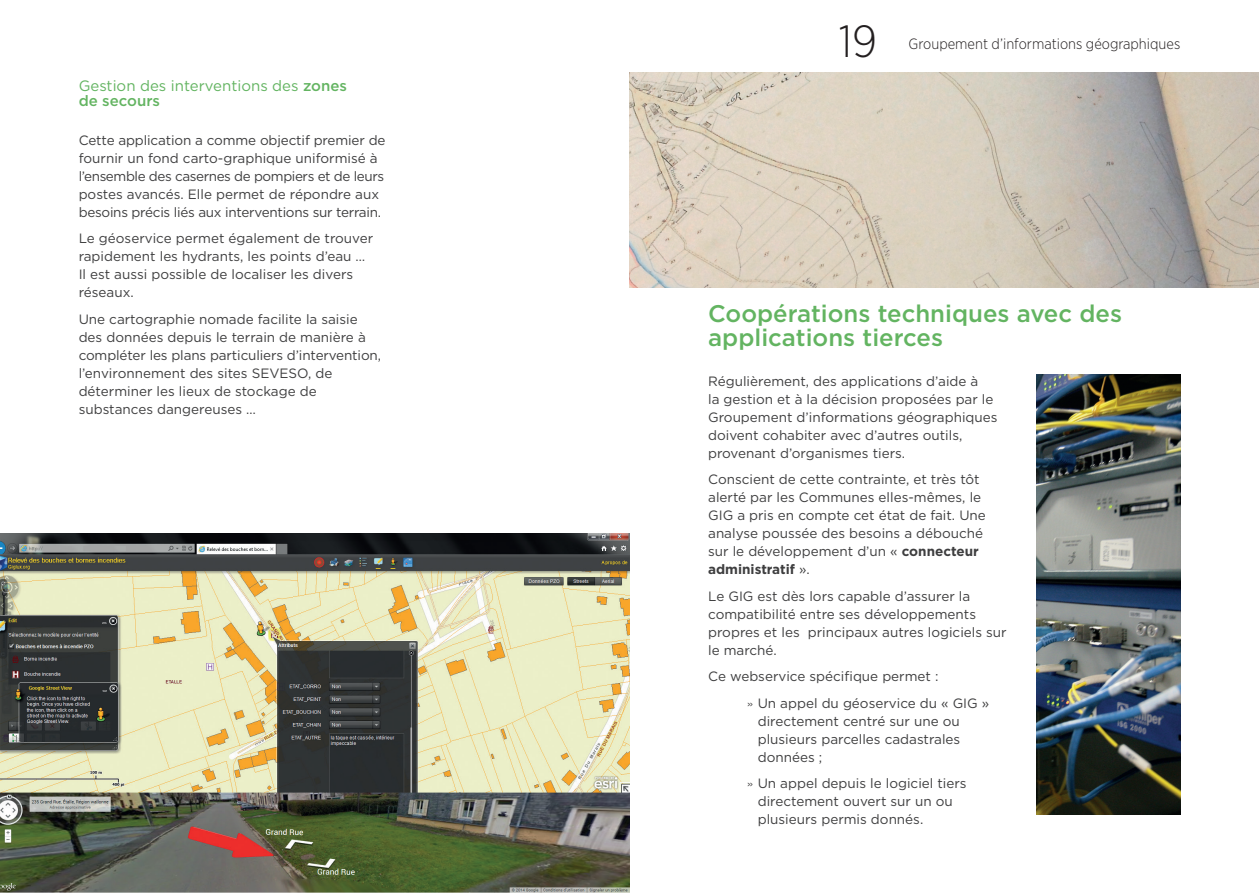
<style>
.page{position:relative;width:1259px;height:893px;background:#fff}
.page>*{position:absolute;margin:0;border:0;box-sizing:border-box;transform-origin:0 0}
.t1{font:500 24px/24px "Gotham";color:#63b461}
.t2{font:15px/15px "Gotham";color:#63b461}
.t3{font:300 14.85px "Gotham Narrow";color:#231f20}
.t4{font:13.5px/18px "Gotham";color:#3e3e3f}
.s1{font-weight:500}
.s2{font-size:45px}
.s3{font-weight:700}
.s4{font-family:"Helvetica LT Std";font-weight:300}
</style>
<div class="page">
<img style="left:629px;top:72px;width:630px;height:216px">
<img style="left:1036px;top:375px;width:144px;height:439px">
<img style="left:0;top:534px;width:629px;height:359px">
<p class="t2" style="left:79px;top:78px;width:270px">Gestion des interventions des <span class="s1">zones de secours</span></p>
<p class="t4" style="left:79px;top:131px;width:308px">Cette application a comme objectif premier de fournir un fond carto-graphique uniformisé à l’ensemble des casernes de pompiers et de leurs postes avancés. Elle permet de répondre aux besoins précis liés aux interventions sur terrain.</p>
<p class="t4" style="left:79px;top:229px;width:296px">Le géoservice permet également de trouver rapidement les hydrants, les points d’eau … Il est aussi possible de localiser les divers réseaux.</p>
<p class="t4" style="left:79px;top:310px;width:304px">Une cartographie nomade facilite la saisie des données depuis le terrain de manière à compléter les plans particuliers d’intervention, l’environnement des sites SEVESO, de déterminer les lieux de stockage de substances dangereuses …</p>
<p class="t3" style="left:839px;top:34px;width:343px"><span class="s2">19</span> Groupement d’informations géographiques</p>
<h1 class="t1" style="left:708px;top:301px;width:415px">Coopérations techniques avec des applications tierces</h1>
<p class="t4" style="left:708px;top:372px;width:291px">Régulièrement, des applications d’aide à<br>la gestion et à la décision proposées par le Groupement d’informations géographiques doivent cohabiter avec d’autres outils, provenant d’organismes tiers.</p>
<p class="t4" style="left:708px;top:470px;width:279px">Conscient de cette contrainte, et très tôt alerté par les Communes elles-mêmes, le GIG a pris en compte cet état de fait. Une analyse poussée des besoins a débouché sur le développement d’un « <span class="s3">connecteur administratif</span> ».</p>
<p class="t4" style="left:708px;top:587px;width:300px">Le GIG est dès lors capable d’assurer la compatibilité entre ses développements propres et les principaux autres logiciels sur le marché.</p>
<p class="t4" style="left:746px;top:663px;width:244px;line-height:26.5px;text-indent:-38px">Ce webservice spécifique permet :<br><span class="s4">»</span> Un appel du géoservice du « GIG »</p>
<p class="t4" style="left:757px;top:711px;width:204px;text-align:justify">directement centré sur une ou plusieurs parcelles cadastrales données ;</p>
<p class="t4" style="left:757px;top:774px;width:210px;text-indent:-11px"><span class="s4">»</span> Un appel depuis le logiciel tiers directement ouvert sur un ou plusieurs permis donnés.</p>
</div>
